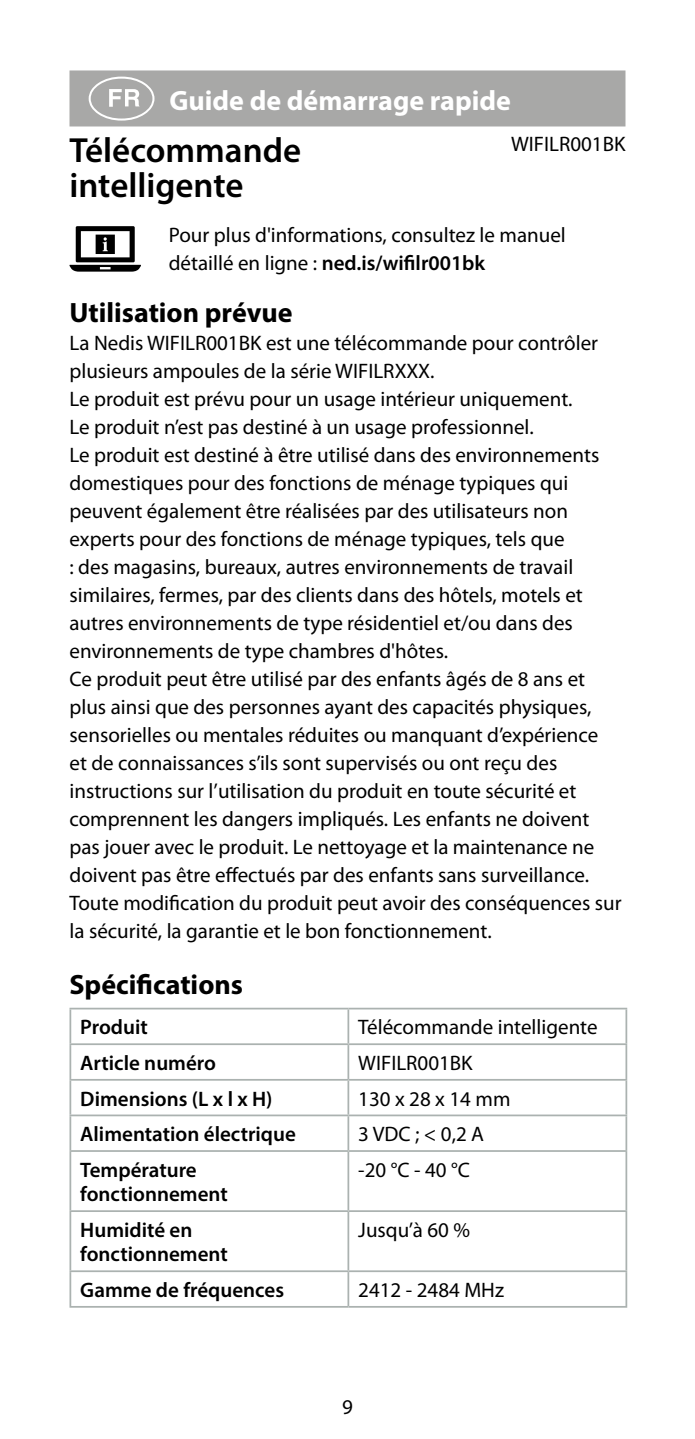
<style>
.page{position:relative;width:695px;height:1439px;background:#fff}
.page>*{position:absolute;margin:0;border:0;box-sizing:border-box;transform-origin:0 0}
.t1{font:63px "manualise countrycodes";color:#fff}
.t2{font:600 35px/35px "Myriad Pro";color:#000}
.t3{font:700 28px "Myriad Pro";color:#000}
.t4{font:700 28px "Myriad Pro";color:#fff}
.t5{font:21px/28px "Myriad Pro";color:#000}
.t6{font:600 21px/24.5px "Myriad Pro";color:#000}
.s1{font-weight:600}
</style>
<div class="page">
<div style="left:69px;top:70px;width:556px;height:56px;background:#a8a8a7"></div>
<svg style="left:69px;top:226px;width:72px;height:46px"></svg>
<hr style="left:69px;top:1007px;width:279px;height:2px;background:#abb2b0">
<hr style="left:69px;top:1009px;width:2px;height:34px;background:#abb2b0">
<hr style="left:348px;top:1007px;width:279px;height:2px;background:#abb2b0">
<hr style="left:347px;top:1009px;width:2px;height:34px;background:#abb2b0">
<hr style="left:625px;top:1009px;width:2px;height:34px;background:#abb2b0">
<hr style="left:69px;top:1043px;width:279px;height:2px;background:#abb2b0">
<hr style="left:69px;top:1045px;width:2px;height:34px;background:#abb2b0">
<hr style="left:348px;top:1043px;width:279px;height:2px;background:#abb2b0">
<hr style="left:347px;top:1045px;width:2px;height:34px;background:#abb2b0">
<hr style="left:625px;top:1045px;width:2px;height:34px;background:#abb2b0">
<hr style="left:69px;top:1079px;width:279px;height:1px;background:#abb2b0">
<hr style="left:69px;top:1080px;width:2px;height:34px;background:#abb2b0">
<hr style="left:348px;top:1079px;width:279px;height:1px;background:#abb2b0">
<hr style="left:347px;top:1080px;width:2px;height:34px;background:#abb2b0">
<hr style="left:625px;top:1080px;width:2px;height:34px;background:#abb2b0">
<hr style="left:69px;top:1114px;width:279px;height:2px;background:#abb2b0">
<hr style="left:69px;top:1116px;width:2px;height:34px;background:#abb2b0">
<hr style="left:348px;top:1114px;width:279px;height:2px;background:#abb2b0">
<hr style="left:347px;top:1116px;width:2px;height:34px;background:#abb2b0">
<hr style="left:625px;top:1116px;width:2px;height:34px;background:#abb2b0">
<hr style="left:69px;top:1150px;width:279px;height:2px;background:#abb2b0">
<hr style="left:69px;top:1152px;width:2px;height:58px;background:#abb2b0">
<hr style="left:348px;top:1150px;width:279px;height:2px;background:#abb2b0">
<hr style="left:347px;top:1152px;width:2px;height:58px;background:#abb2b0">
<hr style="left:625px;top:1152px;width:2px;height:58px;background:#abb2b0">
<hr style="left:69px;top:1210px;width:279px;height:2px;background:#abb2b0">
<hr style="left:69px;top:1212px;width:2px;height:58px;background:#abb2b0">
<hr style="left:348px;top:1210px;width:279px;height:2px;background:#abb2b0">
<hr style="left:347px;top:1212px;width:2px;height:58px;background:#abb2b0">
<hr style="left:625px;top:1212px;width:2px;height:58px;background:#abb2b0">
<hr style="left:69px;top:1270px;width:279px;height:2px;background:#abb2b0">
<hr style="left:69px;top:1272px;width:2px;height:34px;background:#abb2b0">
<hr style="left:348px;top:1270px;width:279px;height:2px;background:#abb2b0">
<hr style="left:347px;top:1272px;width:2px;height:34px;background:#abb2b0">
<hr style="left:625px;top:1272px;width:2px;height:34px;background:#abb2b0">
<hr style="left:69px;top:1306px;width:279px;height:1px;background:#abb2b0">
<hr style="left:348px;top:1306px;width:279px;height:1px;background:#abb2b0">
<h1 class="t1" style="left:79px;top:62px;width:86px">b</h1>
<h3 class="t4" style="left:169px;top:82px;width:343px">Guide de démarrage rapide</h3>
<h2 class="t2" style="left:69px;top:132px;width:233px">Télécommande intelligente</h2>
<p class="t5" style="left:511px;top:130px;width:116px">WIFILR001BK</p>
<p class="t5" style="left:169px;top:220px;width:398px">Pour plus d'informations, consultez le manuel détaillé en ligne : <span class="s1">ned.is/wifilr001bk</span></p>
<h3 class="t3" style="left:69px;top:294px;width:225px">Utilisation prévue</h3>
<p class="t5" style="left:69px;top:328px;width:553px">La Nedis WIFILR001BK est une télécommande pour contrôler plusieurs ampoules de la série WIFILRXXX.<br>Le produit est prévu pour un usage intérieur uniquement.<br>Le produit n’est pas destiné à un usage professionnel.<br>Le produit est destiné à être utilisé dans des environnements domestiques pour des fonctions de ménage typiques qui peuvent également être réalisées par des utilisateurs non experts pour des fonctions de ménage typiques, tels que<br>: des magasins, bureaux, autres environnements de travail similaires, fermes, par des clients dans des hôtels, motels et autres environnements de type résidentiel et/ou dans des environnements de type chambres d'hôtes.<br>Ce produit peut être utilisé par des enfants âgés de 8 ans et plus ainsi que des personnes ayant des capacités physiques, sensorielles ou mentales réduites ou manquant d’expérience<br>et de connaissances s’ils sont supervisés ou ont reçu des instructions sur l’utilisation du produit en toute sécurité et comprennent les dangers impliqués. Les enfants ne doivent pas jouer avec le produit. Le nettoyage et la maintenance ne doivent pas être effectués par des enfants sans surveillance.<br>Toute modification du produit peut avoir des conséquences sur la sécurité, la garantie et le bon fonctionnement.</p>
<h3 class="t3" style="left:69px;top:966px;width:175px">Spécifications</h3>
<p class="t6" style="left:80px;top:1014px;width:69px">Produit</p>
<p class="t5" style="left:358px;top:1013px;width:241px">Télécommande intelligente</p>
<p class="t6" style="left:80px;top:1050px;width:137px">Article numéro</p>
<p class="t5" style="left:358px;top:1048px;width:116px">WIFILR001BK</p>
<p class="t6" style="left:80px;top:1085px;width:194px">Dimensions (L x l x H)</p>
<p class="t5" style="left:358px;top:1084px;width:154px">130 x 28 x 14 mm</p>
<p class="t6" style="left:80px;top:1121px;width:217px">Alimentation électrique</p>
<p class="t5" style="left:358px;top:1119px;width:127px">3 VDC ; &lt; 0,2 A</p>
<p class="t6" style="left:80px;top:1157px;width:149px">Température fonctionnement</p>
<p class="t5" style="left:358px;top:1155px;width:113px">-20 °C - 40 °C</p>
<p class="t6" style="left:80px;top:1217px;width:149px">Humidité en fonctionnement</p>
<p class="t5" style="left:358px;top:1215px;width:113px">Jusqu’à 60 %</p>
<p class="t6" style="left:80px;top:1277px;width:205px">Gamme de fréquences</p>
<p class="t5" style="left:358px;top:1275px;width:147px">2412 - 2484 MHz</p>
<p class="t5" style="left:342px;top:1392px;width:12px">9</p>
</div>
